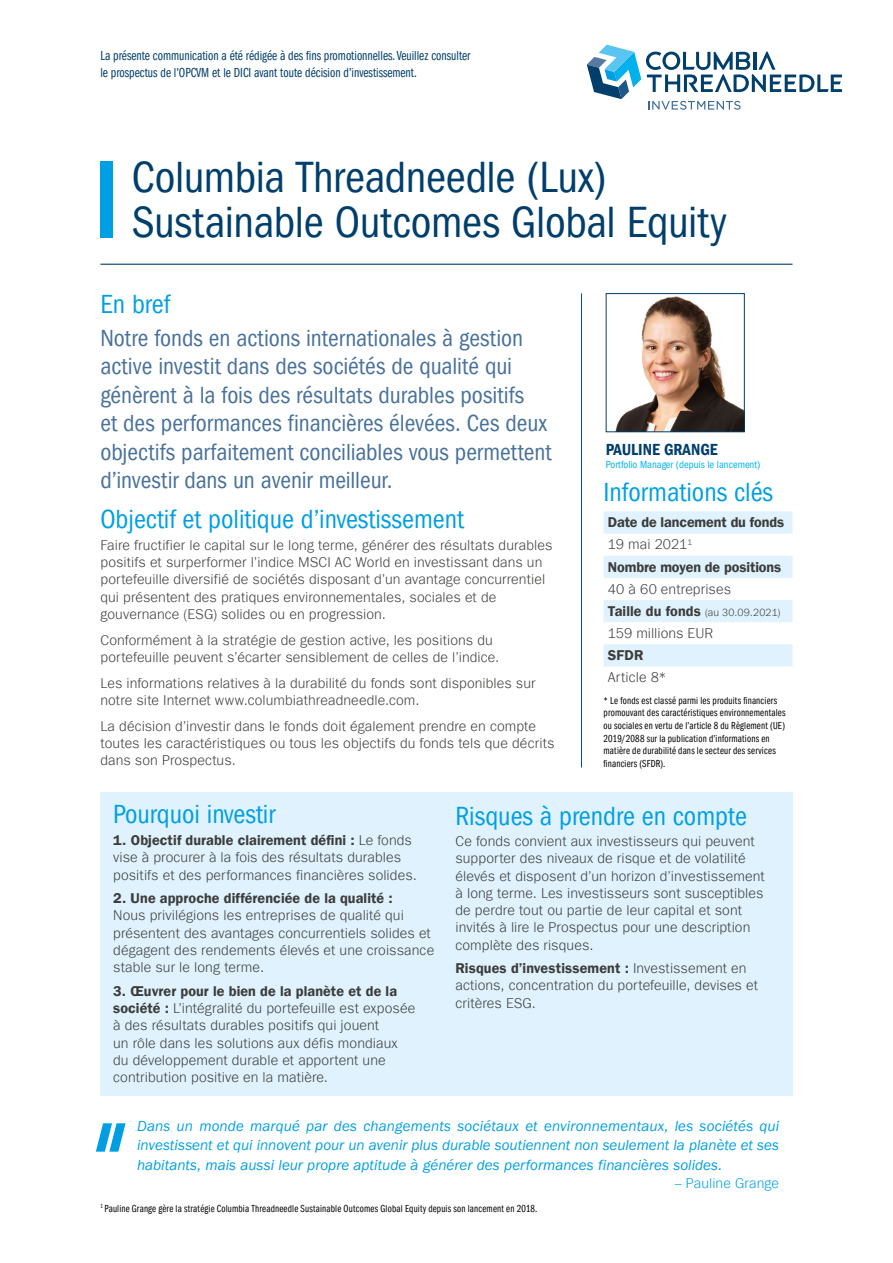
<style>
.page{position:relative;width:893px;height:1263px;background:#fff}
.page>*{position:absolute;margin:0;border:0;box-sizing:border-box;transform-origin:0 0}
.t1{font:condensed 45px/45px "ITC Frank Gofor Ameriprise";letter-spacing:-.01em;color:#003e6b}
.t2{font:condensed 27px "ITC Frank Gofor Ameriprise";color:#009fe3}
.t3{font:condensed 24px/28.5px "ITC Frank Gofor Ameriprise";color:#48719b}
.t4{font:16.5px "ITC Frank Gofor Ameriprise Dm Cn";color:#003e6b}
.t5{font:italic 15px/19.5px "ITC Frank Gofor Ameriprise";color:#009fe3;text-align:justify}
.t6{font:300 14.25px/17.2px "ITC Frank Gofor Ameriprise";letter-spacing:.005em;color:#3c3c3b}
.t7{font:14.25px "ITC Frank Gofor Ameriprise Dm";letter-spacing:.005em;color:#3c3c3b}
.t8{font:300 14.25px "ITC Frank Gofor Ameriprise";letter-spacing:.005em;color:#009fe3}
.t9{font:13.5px/16.5px "ITC Frank Gofor Ameriprise Bk Cm";color:#003e6b}
.t10{font:10.5px/12.6px "ITC Frank Gofor Ameriprise Bk Cm";letter-spacing:.02em;color:#000}
.t11{font:condensed 10.5px "ITC Frank Gofor Ameriprise";color:#00b1eb}
.t12{font:300 10.5px "ITC Frank Gofor Ameriprise";letter-spacing:.02em;color:#3c3c3b}
.s1{font-family:"ITC Frank Gofor Ameriprise Dm";font-weight:400;font-size:14.25px}
.s2{font-family:"ITC Frank Gofor Ameriprise";font-weight:300}
.s3{font-family:"ITC Frank Gofor Ameriprise Dm";font-weight:400}
</style>
<div class="page">
<svg style="left:587px;top:45px;width:255px;height:65px"></svg>
<svg style="left:604px;top:511px;width:188px;height:155px"></svg>
<img style="left:615px;top:296px;width:127px;height:134px">
<div style="left:606px;top:293px;width:138px;height:139px;border:1px solid #003e6b"></div>
<div style="left:100px;top:162px;width:13px;height:76px;background:#009fe3"></div>
<hr style="left:100px;top:264px;width:692px;height:1px;background:#003e6b">
<svg style="left:96px;top:1123px;width:30px;height:29px"></svg>
<div style="left:100px;top:792px;width:692px;height:304px;background:#dff2fd"></div>
<hr style="left:581px;top:293px;width:1px;height:474px;background:#02517f">
<p class="t9" style="left:100px;top:48px;width:372px">La présente communication a été rédigée à des fins promotionnelles. Veuillez consulter le prospectus de l’OPCVM et le DICI avant toute décision d’investissement.</p>
<h1 class="t1" style="left:132px;top:155px;width:596px">Columbia Threadneedle (Lux)<br>Sustainable Outcomes Global Equity</h1>
<h2 class="t2" style="left:100px;top:289px;width:71px">En bref</h2>
<p class="t3" style="left:100px;top:324px;width:453px">Notre fonds en actions internationales à gestion active investit dans des sociétés de qualité qui génèrent à la fois des résultats durables positifs<br>et des performances financières élevées. Ces deux objectifs parfaitement conciliables vous permettent d’investir dans un avenir meilleur.</p>
<h2 class="t2" style="left:100px;top:504px;width:365px">Objectif et politique d’investissement</h2>
<p class="t6" style="left:100px;top:536px;width:453px">Faire fructifier le capital sur le long terme, générer des résultats durables positifs et surperformer l’indice MSCI AC World en investissant dans un portefeuille diversifié de sociétés disposant d’un avantage concurrentiel qui présentent des pratiques environnementales, sociales et de gouvernance (ESG) solides ou en progression.</p>
<p class="t6" style="left:100px;top:631px;width:400px">Conformément à la stratégie de gestion active, les positions du portefeuille peuvent s’écarter sensiblement de celles de l’indice.</p>
<p class="t6" style="left:100px;top:674px;width:437px">Les informations relatives à la durabilité du fonds sont disponibles sur notre site Internet www.columbiathreadneedle.com.</p>
<p class="t6" style="left:100px;top:717px;width:456px">La décision d’investir dans le fonds doit également prendre en compte toutes les caractéristiques ou tous les objectifs du fonds tels que décrits dans son Prospectus.</p>
<p class="t4" style="left:606px;top:440px;width:113px">PAULINE GRANGE</p>
<p class="t11" style="left:606px;top:458px;width:156px">Portfolio Manager (depuis le lancement)</p>
<h2 class="t2" style="left:604px;top:477px;width:171px">Informations clés</h2>
<p class="t7" style="left:608px;top:514px;width:178px">Date de lancement du fonds</p>
<p class="t6" style="left:608px;top:536px;width:86px">19 mai 2021<sup>1</sup></p>
<p class="t7" style="left:608px;top:558px;width:175px">Nombre moyen de positions</p>
<p class="t6" style="left:608px;top:580px;width:125px">40 à 60 entreprises</p>
<p class="t12" style="left:608px;top:606px;width:174px"><span class="s1">Taille du fonds</span> (au 30.09.2021)</p>
<p class="t6" style="left:608px;top:625px;width:107px">159 millions EUR</p>
<p class="t7" style="left:608px;top:647px;width:37px">SFDR</p>
<p class="t6" style="left:608px;top:669px;width:60px">Article 8*</p>
<p class="t10" style="left:604px;top:694px;width:183px">* Le fonds est classé parmi les produits financiers promouvant des caractéristiques environnementales ou sociales en vertu de l’article 8 du Règlement (UE)<br>2019/2088 sur la publication d’informations en matière de durabilité dans le secteur des services financiers (SFDR).</p>
<h2 class="t2" style="left:113px;top:799px;width:164px">Pourquoi investir</h2>
<p class="t7" style="left:113px;top:832px;width:300px">1. Objectif durable clairement défini : <span class="s2">Le fonds</span></p>
<p class="t6" style="left:113px;top:849px;width:305px">vise à procurer à la fois des résultats durables positifs et des performances financières solides.</p>
<p class="t7" style="left:113px;top:890px;width:281px">2. Une approche différenciée de la qualité :</p>
<p class="t6" style="left:113px;top:907px;width:323px">Nous privilégions les entreprises de qualité qui présentent des avantages concurrentiels solides et dégagent des rendements élevés et une croissance stable sur le long terme.</p>
<p class="t7" style="left:113px;top:982px;width:285px">3. Œuvrer pour le bien de la planète et de la</p>
<p class="t6" style="left:113px;top:1000px;width:304px"><span class="s3">société :</span> L’intégralité du portefeuille est exposée à des résultats durables positifs qui jouent<br>un rôle dans les solutions aux défis mondiaux du développement durable et apportent une contribution positive en la matière.</p>
<h2 class="t2" style="left:455px;top:800px;width:293px">Risques à prendre en compte</h2>
<p class="t6" style="left:455px;top:833px;width:311px">Ce fonds convient aux investisseurs qui peuvent supporter des niveaux de risque et de volatilité élevés et disposent d’un horizon d’investissement à long terme. Les investisseurs sont susceptibles de perdre tout ou partie de leur capital et sont invités à lire le Prospectus pour une description complète des risques.</p>
<p class="t7" style="left:455px;top:960px;width:293px">Risques d’investissement : <span class="s2">Investissement en</span></p>
<p class="t6" style="left:455px;top:977px;width:304px">actions, concentration du portefeuille, devises et critères ESG.</p>
<p class="t5" style="left:137px;top:1116px;width:644px">Dans un monde marqué par des changements sociétaux et environnementaux, les sociétés qui investissent et qui innovent pour un avenir plus durable soutiennent non seulement la planète et ses habitants, mais aussi leur propre aptitude à générer des performances financières solides.</p>
<p class="t8" style="left:675px;top:1175px;width:106px">– Pauline Grange</p>
<p class="t10" style="left:100px;top:1202px;width:438px"><sup>1</sup> Pauline Grange gère la stratégie Columbia Threadneedle Sustainable Outcomes Global Equity depuis son lancement en 2018.</p>
</div>
